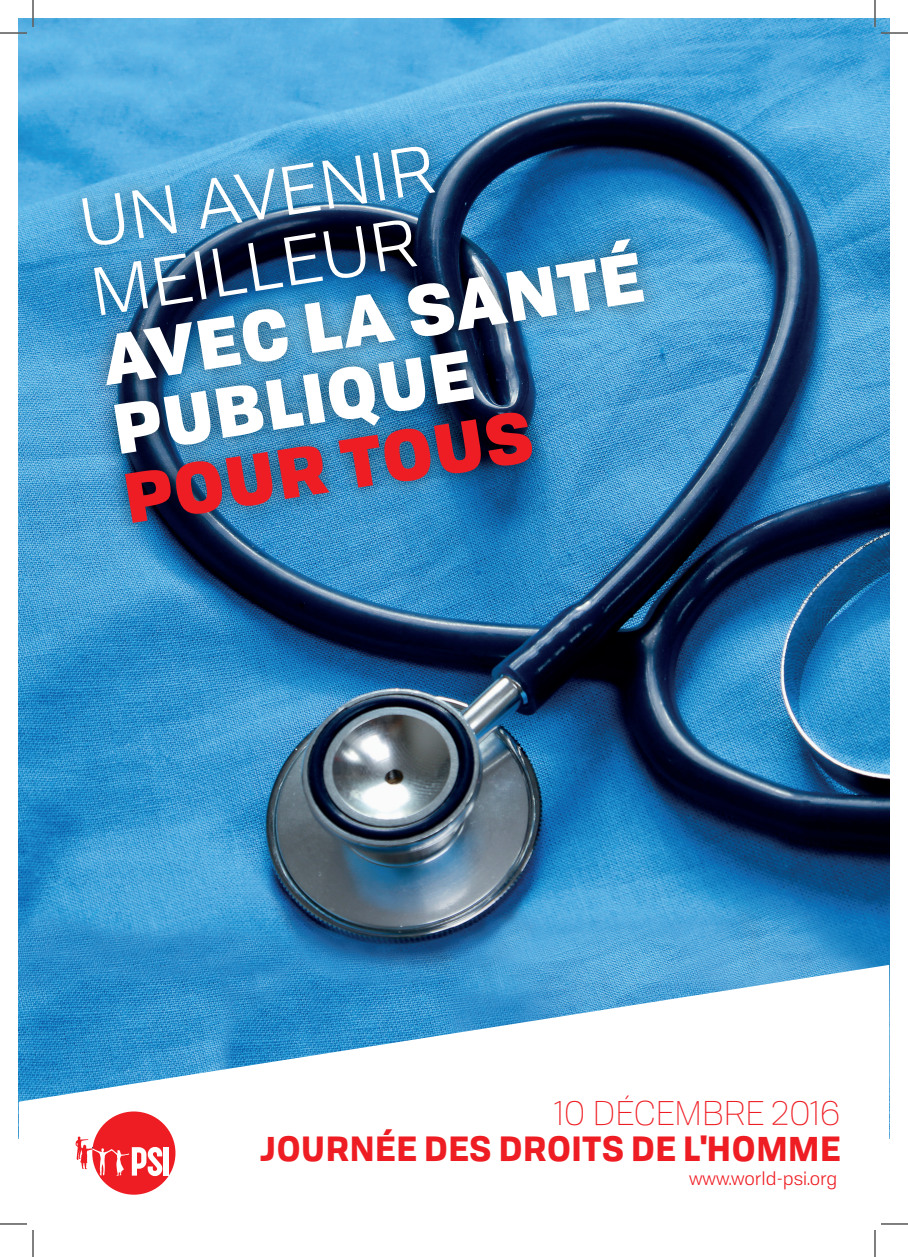
<style>
.page{position:relative;width:908px;height:1257px;background:#fff}
.page>*{position:absolute;margin:0;border:0;box-sizing:border-box;transform-origin:0 0}
.t1{font:900 68px/69.8px "Tofino";color:#fff;scale:1.04 1}
.t2{font:68px/69.9px "Tofino";color:#fff;scale:1.04 1}
.t3{font:900 68px "Tofino";color:#ee1d23;scale:1.04 1}
.t4{font:700 34px "Tofino";color:#ee1d23}
.t5{font:300 34px "Tofino";color:#ee1d23}
.t6{font:18px "Tofino";color:#ee1d23}
</style>
<div class="page">
<img style="left:19px;top:19px;width:870px;height:946px">
<svg style="left:19px;top:965px;width:870px;height:260px"></svg>
<div style="left:92px;top:1111px;width:83px;height:83px;background:#ee1d23;border-radius:50%"></div>
<div style="left:164px;top:1147px;width:5px;height:28px;background:#fff"></div>
<svg style="left:75px;top:1136px;width:87px;height:40px"></svg>
<img style="left:50px;top:80px;width:649px;height:491px">
<hr style="left:0;top:32px;width:27px;height:2px;background:#fff">
<hr style="left:881px;top:32px;width:27px;height:2px;background:#fff">
<hr style="left:32px;top:0;width:2px;height:27px;background:#fff">
<hr style="left:874px;top:0;width:2px;height:27px;background:#fff">
<svg style="left:0;top:33px;width:27px;height:1px"></svg>
<svg style="left:881px;top:33px;width:27px;height:1px"></svg>
<svg style="left:0;top:1223px;width:27px;height:1px"></svg>
<svg style="left:881px;top:1223px;width:27px;height:1px"></svg>
<svg style="left:33px;top:0;width:1px;height:27px"></svg>
<svg style="left:33px;top:1230px;width:1px;height:27px"></svg>
<svg style="left:875px;top:0;width:1px;height:27px"></svg>
<svg style="left:875px;top:1230px;width:1px;height:27px"></svg>
<h1 class="t2" style="left:74px;top:184px;width:346px;rotate:-9deg">UN AVENIR<br>MEILLEUR</h1>
<h1 class="t1" style="left:96px;top:321px;width:528px;rotate:-9deg">AVEC LA SANTÉ<br>PUBLIQUE</h1>
<h1 class="t3" style="left:115px;top:442px;width:399px;rotate:-9deg">POUR TOUS</h1>
<p class="t5" style="left:555px;top:1089px;width:288px">10 DÉCEMBRE 2016</p>
<p class="t4" style="left:260px;top:1120px;width:582px">JOURNÉE DES DROITS DE L'HOMME</p>
<p class="t6" style="left:689px;top:1165px;width:149px">www.world-psi.org</p>
</div>
